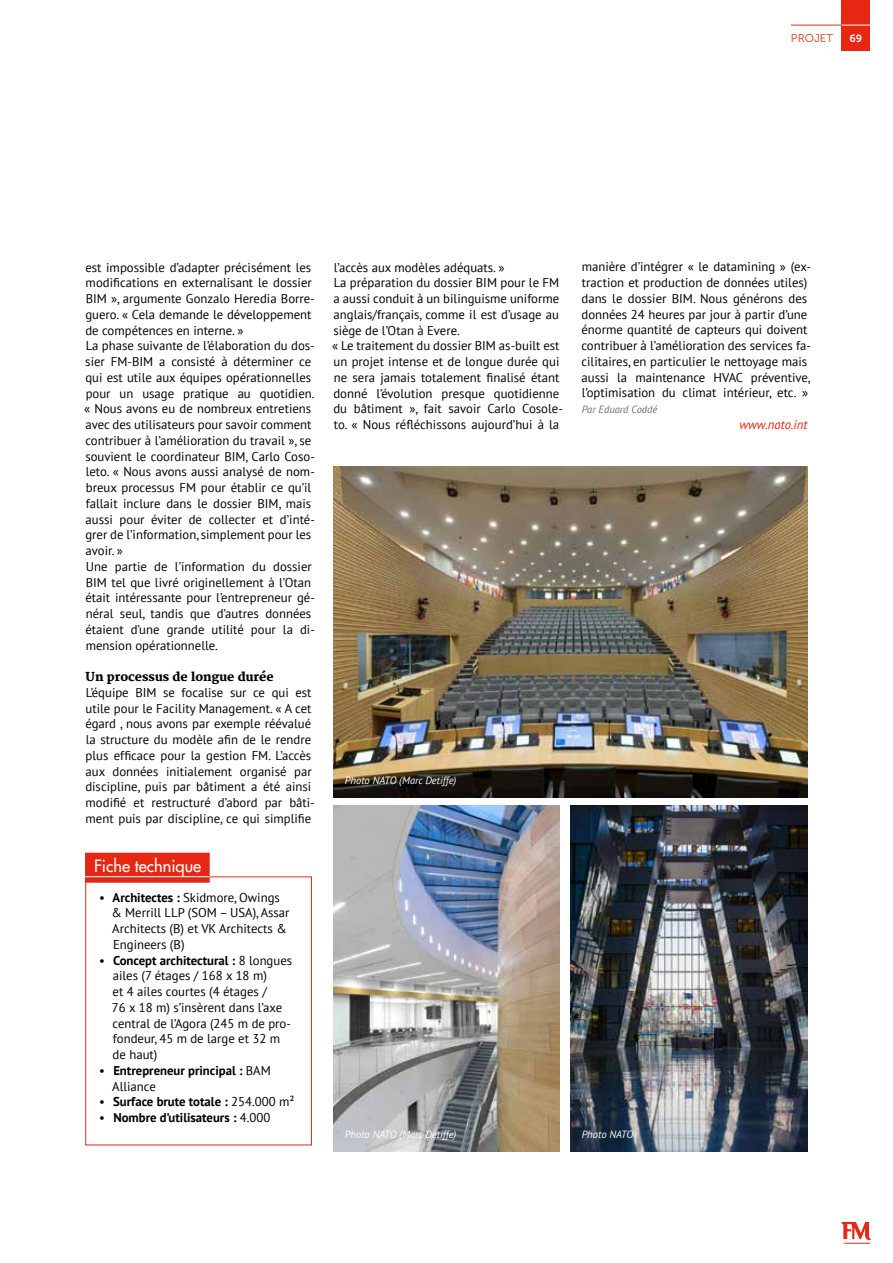
<style>
.page{position:relative;width:893px;height:1263px;background:#fff}
.page>*{position:absolute;margin:0;border:0;box-sizing:border-box;transform-origin:0 0}
.t1{font:16.5px "Futura LT";color:#fff}
.t2{font:12.75px/15.8px "PT Sans";color:#000}
.t3{font:700 12.75px/15.8px "PT Sans";color:#000}
.t4{font:italic 12.75px "PT Sans";color:#e52713}
.t5{font:800 12px "Merriweather";color:#000}
.t6{font:11.25px "Museo Sans 300";color:#e52713}
.t7{font:italic 10.5px "PT Sans";color:#fff}
.t8{font:italic 10.5px "PT Sans";color:#706f6f}
.t9{font:10.5px "Museo Sans 700";color:#fff}
.s1{font-weight:700}
.s2{font-weight:400}
</style>
<div class="page">
<svg style="left:842px;top:1222px;width:28px;height:22px"></svg>
<div style="left:85px;top:876px;width:227px;height:269px;border:1px solid #e52713"></div>
<img style="left:333px;top:806px;width:227px;height:346px">
<img style="left:570px;top:806px;width:238px;height:346px">
<img style="left:333px;top:466px;width:475px;height:331px">
<div style="left:85px;top:853px;width:125px;height:30px;background:#e52713"></div>
<hr style="left:85px;top:876px;width:125px;height:1px;background:#fff">
<div style="left:841px;top:0;width:29px;height:51px;background:#e52713"></div>
<svg style="left:841px;top:25px;width:29px;height:1px"></svg>
<hr style="left:791px;top:25px;width:50px;height:1px;background:#e52713">
<p class="t6" style="left:791px;top:32px;width:43px">PROJET</p>
<p class="t9" style="left:849px;top:33px;width:14px">69</p>
<p class="t2" style="left:84px;top:259px;width:232px">est impossible d’adapter précisément les modifications en externalisant le dossier BIM », argumente Gonzalo Heredia Borre&shy;guero. « Cela demande le développement de compétences en interne. »<br>La phase suivante de l’élaboration du dos&shy;sier FM-BIM a consisté à déterminer ce qui est utile aux équipes opérationnelles pour un usage pratique au quotidien. « Nous avons eu de nombreux entretiens avec des utilisateurs pour savoir comment contribuer à l’amélioration du travail », se souvient le coordinateur BIM, Carlo Coso&shy;leto. « Nous avons aussi analysé de nom&shy;breux processus FM pour établir ce qu’il fallait inclure dans le dossier BIM, mais aussi pour éviter de collecter et d’inté&shy;grer de l’information, simplement pour les avoir. »<br>Une partie de l’information du dossier BIM tel que livré originellement à l’Otan était intéressante pour l’entrepreneur gé&shy;néral seul, tandis que d’autres données étaient d’une grande utilité pour la di&shy;mension opérationnelle.</p>
<p class="t5" style="left:86px;top:670px;width:190px">Un processus de longue durée</p>
<p class="t2" style="left:85px;top:684px;width:231px">L’équipe BIM se focalise sur ce qui est utile pour le Facility Management. « A cet égard , nous avons par exemple réévalué la structure du modèle afin de le rendre plus efficace pour la gestion FM. L’accès aux données initialement organisé par discipline, puis par bâtiment a été ainsi modifié et restructuré d’abord par bâti&shy;ment puis par discipline, ce qui simplifie</p>
<p class="t1" style="left:94px;top:855px;width:109px">Fiche technique</p>
<p class="t2" style="left:111px;top:889px;width:180px;text-indent:-12px">• <span class="s1">Architectes :</span> Skidmore, Owings &amp; Merrill LLP (SOM – USA), Assar<br>Architects (B) et VK Architects &amp;<br>Engineers (B)</p>
<p class="t2" style="left:112px;top:952px;width:182px;text-indent:-13px">• <span class="s1">Concept architectural :</span> 8 longues ailes (7 étages / 168 x 18 m)<br>et 4 ailes courtes (4 étages /<br>76 x 18 m) s’insèrent dans l’axe central de l’Agora (245 m de pro&shy;fondeur, 45 m de large et 32 m de haut)</p>
<p class="t3" style="left:112px;top:1062px;width:160px;text-indent:-13px"><span class="s2">•</span> Entrepreneur principal : <span class="s2">BAM<br>Alliance</span></p>
<p class="t3" style="left:99px;top:1094px;width:197px"><span class="s2">•</span> Surface brute totale : <span class="s2">254.000 m²</span></p>
<p class="t3" style="left:99px;top:1109px;width:173px"><span class="s2">•</span> Nombre d’utilisateurs : <span class="s2">4.000</span></p>
<p class="t2" style="left:332px;top:259px;width:232px">l’accès aux modèles adéquats. »<br>La préparation du dossier BIM pour le FM a aussi conduit à un bilinguisme uniforme anglais/français, comme il est d’usage au siège de l’Otan à Evere.<br>« Le traitement du dossier BIM as-built est un projet intense et de longue durée qui ne sera jamais totalement finalisé étant donné l’évolution presque quotidienne du bâtiment », fait savoir Carlo Cosole&shy;to. « Nous réfléchissons aujourd’hui à la</p>
<p class="t2" style="left:581px;top:259px;width:231px">manière d’intégrer « le datamining » (ex&shy;traction et production de données utiles) dans le dossier BIM. Nous générons des données 24 heures par jour à partir d’une énorme quantité de capteurs qui doivent contribuer à l’amélioration des services fa&shy;cilitaires, en particulier le nettoyage mais aussi la maintenance HVAC préventive, l’optimisation du climat intérieur, etc. »</p>
<p class="t8" style="left:582px;top:403px;width:77px">Par Eduard Coddé</p>
<p class="t4" style="left:739px;top:416px;width:70px">www.nato.int</p>
<p class="t7" style="left:345px;top:773px;width:113px">Photo NATO (Marc Detiffe)</p>
<p class="t7" style="left:345px;top:1128px;width:113px">Photo NATO (Marc Detiffe)</p>
<p class="t7" style="left:582px;top:1128px;width:53px">Photo NATO</p>
</div>
